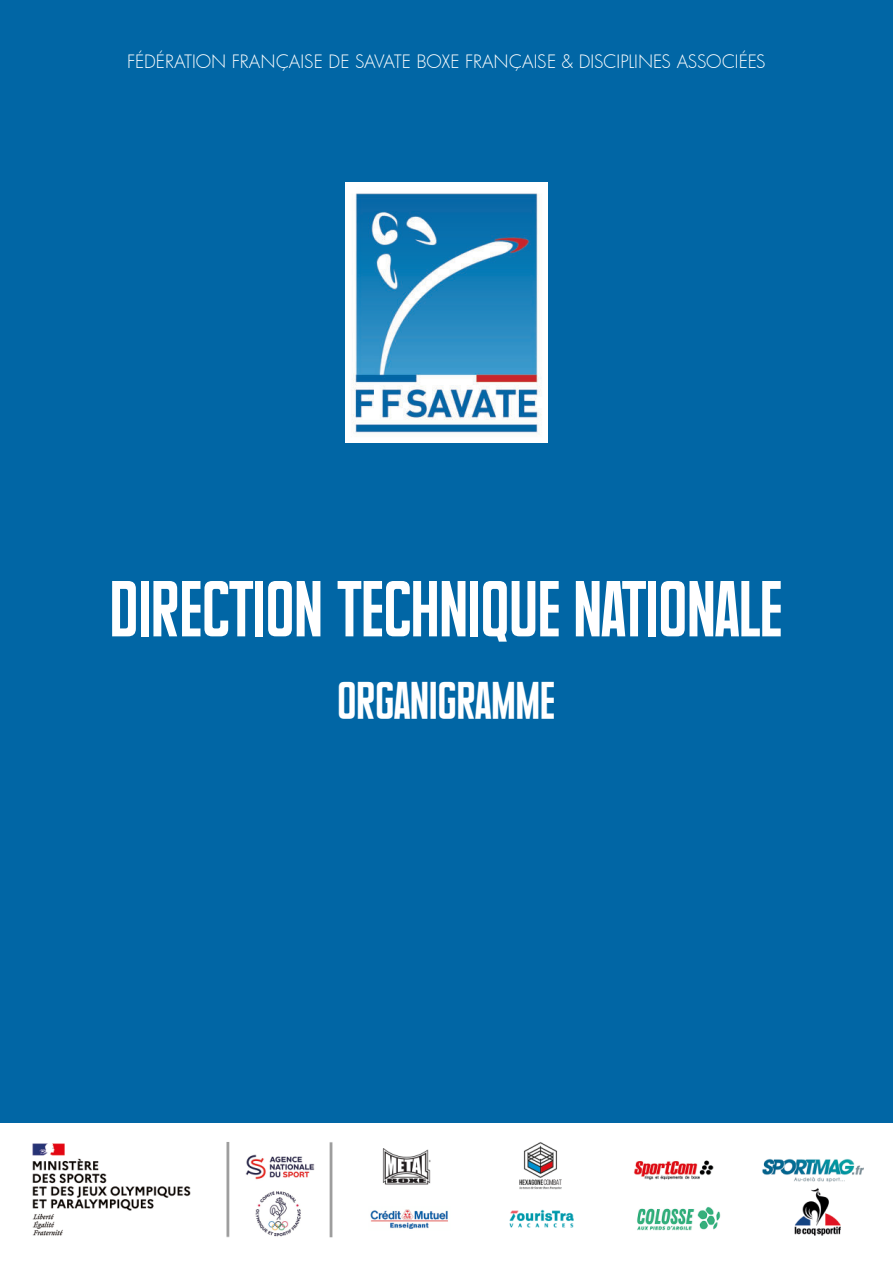
<style>
.page{position:relative;width:893px;height:1263px;background:#fff}
.page>*{position:absolute;margin:0;border:0;box-sizing:border-box;transform-origin:0 0}
.t1{font:54px "Supertalls";letter-spacing:.035em;color:#fff}
.t2{font:36px "Supertalls";letter-spacing:.04em;color:#fff}
.t3{font:300 18px "Futura";color:#fff}
</style>
<div class="page">
<div style="left:0;top:0;width:893px;height:1123px;background:#0166a5"></div>
<img style="left:32px;top:1142px;width:832px;height:96px">
<img style="left:346px;top:183px;width:201px;height:259px">
<p class="t3" style="left:127px;top:54px;width:640px">FÉDÉRATION FRANÇAISE DE SAVATE BOXE FRANÇAISE &amp; DISCIPLINES ASSOCIÉES</p>
<h1 class="t1" style="left:111px;top:581px;width:673px">DIRECTION TECHNIQUE NATIONALE</h1>
<h2 class="t2" style="left:338px;top:681px;width:218px">ORGANIGRAMME</h2>
</div>
